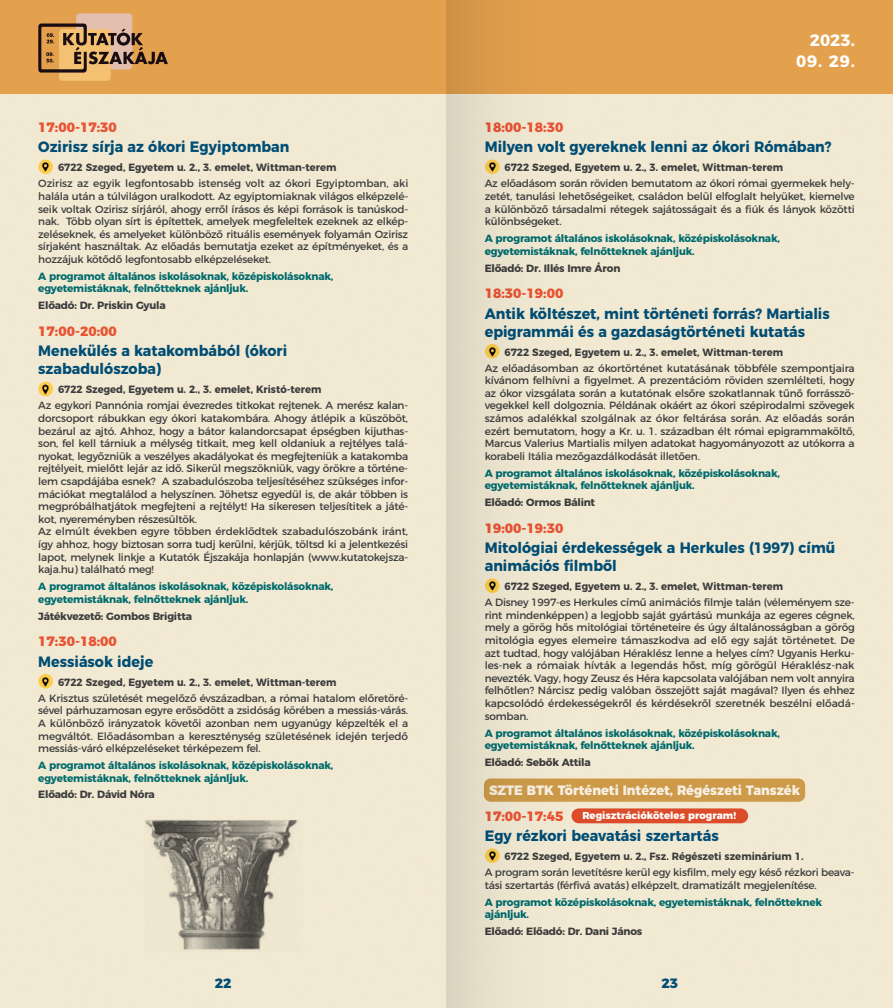
<style>
.page{position:relative;width:893px;height:1008px;background:#fff}
.page>*{position:absolute;margin:0;border:0;box-sizing:border-box;transform-origin:0 0}
.t1{font:700 16.5px "Montserrat";color:#fff}
.t2{font:700 15px/18px "Montserrat";color:#014e75;scale:.95 1}
.t3{font:800 13.5px "Montserrat";color:#e85433}
.t4{font:800 13.5px "Montserrat";color:#f8efe2;scale:.95 1}
.t5{font:800 13.5px "Montserrat";color:#014e75}
.t6{font:10.5px/12.6px "Montserrat";letter-spacing:-.02em;color:#3c3c3d;text-align:justify}
.t7{font:700 10.5px/12.6px "Montserrat";letter-spacing:-.02em;color:#006b6d}
.t8{font:700 10.5px "Montserrat";color:#3c3c3d;scale:.95 1}
.t9{font:700 10.5px "Montserrat";letter-spacing:-.02em;color:#3c3c3d}
.t10{font:800 10.05px "Montserrat";color:#fff}
</style>
<div class="page">
<div style="left:0;top:94px;width:893px;height:914px;background:#f1e9d2"></div>
<div style="left:446px;top:0;width:447px;height:94px;background:#e3a14d"></div>
<div style="left:0;top:0;width:446px;height:94px;background:#e3a14d"></div>
<div style="left:76px;top:13px;width:56px;height:56px;background:#e3beae;border-radius:4px"></div>
<div style="left:59px;top:29px;width:52px;height:52px;background:#f4c172;border-radius:3px"></div>
<svg style="left:38px;top:24px;width:130px;height:49px"></svg>
<div style="left:484px;top:778px;width:321px;height:24px;background:#cc9a49;border-radius:7px"></div>
<div style="left:571px;top:808px;width:177px;height:15px;background:#db4c2a;border-radius:7px"></div>
<img style="left:38px;top:159px;width:15px;height:15px;border-radius:7px">
<img style="left:38px;top:381px;width:15px;height:15px;border-radius:7px">
<img style="left:38px;top:674px;width:15px;height:14px;border-radius:7px">
<img style="left:144px;top:820px;width:158px;height:132px">
<svg style="left:446px;top:0;width:188px;height:1008px;background:#e5d6ba"></svg>
<p class="t3" style="left:38px;top:116px;width:80px">17:00-17:30</p>
<h2 class="t2" style="left:38px;top:137px;width:266px">Ozirisz sírja az ókori Egyiptomban</h2>
<p class="t8" style="left:58px;top:159px;width:295px">6722 Szeged, Egyetem u. 2., 3. emelet, Wittman-terem</p>
<p class="t6" style="left:38px;top:176px;width:372px">Ozirisz az egyik legfontosabb istenség volt az ókori Egyiptomban, aki halála után a túlvilágon uralkodott. Az egyiptomiaknak világos elképzelé&shy;seik voltak Ozirisz sírjáról, ahogy erről írásos és képi források is tanúskod&shy;nak. Több olyan sírt is építettek, amelyek megfeleltek ezeknek az elkép&shy;zeléseknek, és amelyeket különböző rituális események folyamán Ozirisz sírjaként használtak. Az előadás bemutatja ezeket az építményeket, és a hozzájuk kötődő legfontosabb elképzeléseket.</p>
<p class="t7" style="left:38px;top:269px;width:297px">A programot általános iskolásoknak, középiskolásoknak, egyetemistáknak, felnőtteknek ajánljuk.</p>
<p class="t9" style="left:38px;top:297px;width:129px">Előadó: Dr. Priskin Gyula</p>
<p class="t3" style="left:38px;top:320px;width:80px">17:00-20:00</p>
<h2 class="t2" style="left:38px;top:341px;width:263px">Menekülés a katakombából (ókori szabadulószoba)</h2>
<p class="t8" style="left:58px;top:381px;width:279px">6722 Szeged, Egyetem u. 2., 3. emelet, Kristó-terem</p>
<p class="t6" style="left:38px;top:398px;width:372px;text-align:left">Az egykori Pannónia romjai évezredes titkokat rejtenek. A merész kalan&shy;dorcsoport rábukkan egy ókori katakombára. Ahogy átlépik a küszöböt, bezárul az ajtó. Ahhoz, hogy a bátor kalandorcsapat épségben kijuthas&shy;son, fel kell tárniuk a mélység titkait, meg kell oldaniuk a rejtélyes talá&shy;nyokat, legyőzniük a veszélyes akadályokat és megfejteniük a katakomba rejtélyeit, mielőtt lejár az idő. Sikerül megszökniük, vagy örökre a történe&shy;lem csapdájába esnek? A szabadulószoba teljesítéséhez szükséges infor&shy;mációkat megtalálod a helyszínen. Jöhetsz egyedül is, de akár többen is megpróbálhatjátok megfejteni a rejtélyt! Ha sikeresen teljesítitek a játé&shy;kot, nyereményben részesültök.<br>Az elmúlt években egyre többen érdeklődtek szabadulószobánk iránt, így ahhoz, hogy biztosan sorra tudj kerülni, kérjük, töltsd ki a jelentkezési lapot, melynek linkje a Kutatók Éjszakája honlapján (www.kutatokejsza&shy;kaja.hu) található meg!</p>
<p class="t7" style="left:38px;top:579px;width:297px">A programot általános iskolásoknak, középiskolásoknak, egyetemistáknak, felnőtteknek ajánljuk.</p>
<p class="t9" style="left:38px;top:607px;width:155px">Játékvezető: Gombos Brigitta</p>
<p class="t3" style="left:38px;top:630px;width:80px">17:30-18:00</p>
<h2 class="t2" style="left:38px;top:651px;width:123px">Messiások ideje</h2>
<p class="t8" style="left:58px;top:673px;width:295px">6722 Szeged, Egyetem u. 2., 3. emelet, Wittman-terem</p>
<p class="t6" style="left:38px;top:691px;width:371px">A Krisztus születését megelőző évszázadban, a római hatalom előretöré&shy;sével párhuzamosan egyre erősödött a zsidóság körében a messiás-várás.<br>A különböző irányzatok követői azonban nem ugyanúgy képzelték el a megváltót. Előadásomban a kereszténység születésének idején terjedő messiás-váró elképzeléseket térképezem fel.</p>
<p class="t7" style="left:38px;top:758px;width:297px">A programot általános iskolásoknak, középiskolásoknak, egyetemistáknak, felnőtteknek ajánljuk.</p>
<p class="t9" style="left:38px;top:786px;width:118px">Előadó: Dr. Dávid Nóra</p>
<h1 class="t1" style="left:810px;top:27px;width:46px">2023.</h1>
<h1 class="t1" style="left:796px;top:48px;width:60px">09. 29.</h1>
<p class="t3" style="left:485px;top:116px;width:80px">18:00-18:30</p>
<h2 class="t2" style="left:485px;top:137px;width:367px">Milyen volt gyereknek lenni az ókori Rómában?</h2>
<p class="t8" style="left:505px;top:159px;width:295px">6722 Szeged, Egyetem u. 2., 3. emelet, Wittman-terem</p>
<p class="t6" style="left:485px;top:176px;width:371px">Az előadásom során röviden bemutatom az ókori római gyermekek hely&shy;zetét, tanulási lehetőségeiket, családon belül elfoglalt helyüket, kiemelve a különböző társadalmi rétegek sajátosságait és a fiúk és lányok közötti különbségeket.</p>
<p class="t7" style="left:485px;top:231px;width:297px">A programot általános iskolásoknak, középiskolásoknak, egyetemistáknak, felnőtteknek ajánljuk.</p>
<p class="t9" style="left:485px;top:259px;width:137px">Előadó: Dr. Illés Imre Áron</p>
<p class="t3" style="left:485px;top:282px;width:80px">18:30-19:00</p>
<h2 class="t2" style="left:485px;top:303px;width:365px">Antik költészet, mint történeti forrás? Martialis epigrammái és a gazdaságtörténeti kutatás</h2>
<p class="t8" style="left:505px;top:343px;width:295px">6722 Szeged, Egyetem u. 2., 3. emelet, Wittman-terem</p>
<p class="t6" style="left:485px;top:361px;width:372px">Az előadásomban az ókortörténet kutatásának többféle szempontjaira kívánom felhívni a figyelmet. A prezentációm röviden szemlélteti, hogy az ókor vizsgálata során a kutatónak elsőre szokatlannak tűnő forrásszö&shy;vegekkel kell dolgoznia. Példának okáért az ókori szépirodalmi szövegek számos adalékkal szolgálnak az ókor feltárása során. Az előadás során ezért bemutatom, hogy a Kr. u. 1. században élt római epigrammaköltő, Marcus Valerius Martialis milyen adatokat hagyományozott az utókorra a korabeli Itália mezőgazdálkodását illetően.</p>
<p class="t7" style="left:485px;top:466px;width:297px">A programot általános iskolásoknak, középiskolásoknak, egyetemistáknak, felnőtteknek ajánljuk.</p>
<p class="t9" style="left:485px;top:494px;width:112px">Előadó: Ormos Bálint</p>
<p class="t3" style="left:485px;top:517px;width:80px">19:00-19:30</p>
<h2 class="t2" style="left:485px;top:537px;width:370px">Mitológiai érdekességek a Herkules (1997) című animációs filmből</h2>
<p class="t8" style="left:505px;top:578px;width:295px">6722 Szeged, Egyetem u. 2., 3. emelet, Wittman-terem</p>
<p class="t6" style="left:485px;top:595px;width:372px">A Disney 1997-es Herkules című animációs filmje talán (véleményem sze&shy;rint mindenképpen) a legjobb saját gyártású munkája az egeres cégnek, mely a görög hős mitológiai történeteire és úgy általánosságban a görög mitológia egyes elemeire támaszkodva ad elő egy saját történetet. De azt tudtad, hogy valójában Héraklész lenne a helyes cím? Ugyanis Herku&shy;les-nek a rómaiak hívták a legendás hőst, míg görögül Héraklész-nak nevezték. Vagy, hogy Zeusz és Héra kapcsolata valójában nem volt annyira felhőtlen? Nárcisz pedig valóban összejött saját magával? Ilyen és ehhez kapcsolódó érdekességekről és kérdésekről szeretnék beszélni előadá&shy;somban.</p>
<p class="t7" style="left:485px;top:725px;width:297px">A programot általános iskolásoknak, középiskolásoknak, egyetemistáknak, felnőtteknek ajánljuk.</p>
<p class="t9" style="left:485px;top:753px;width:108px">Előadó: Sebők Attila</p>
<p class="t4" style="left:489px;top:779px;width:329px">SZTE BTK Történeti Intézet, Régészeti Tanszék</p>
<p class="t3" style="left:485px;top:805px;width:80px">17:00-17:45</p>
<p class="t10" style="left:582px;top:807px;width:155px">Regisztrációköteles program!</p>
<h2 class="t2" style="left:485px;top:825px;width:248px">Egy rézkori beavatási szertartás</h2>
<p class="t8" style="left:505px;top:848px;width:316px">6722 Szeged, Egyetem u. 2., Fsz. Régészeti szeminárium 1.</p>
<p class="t6" style="left:485px;top:865px;width:371px">A program során levetítésre kerül egy kisfilm, mely egy késő rézkori beava&shy;tási szertartás (férfivá avatás) elképzelt, dramatizált megjelenítése.</p>
<p class="t7" style="left:485px;top:895px;width:339px">A programot középiskolásoknak, egyetemistáknak, felnőtteknek ajánljuk.</p>
<p class="t9" style="left:485px;top:923px;width:159px">Előadó: Előadó: Dr. Dani János</p>
<p class="t5" style="left:215px;top:972px;width:18px">22</p>
<p class="t5" style="left:661px;top:972px;width:18px">23</p>
</div>
